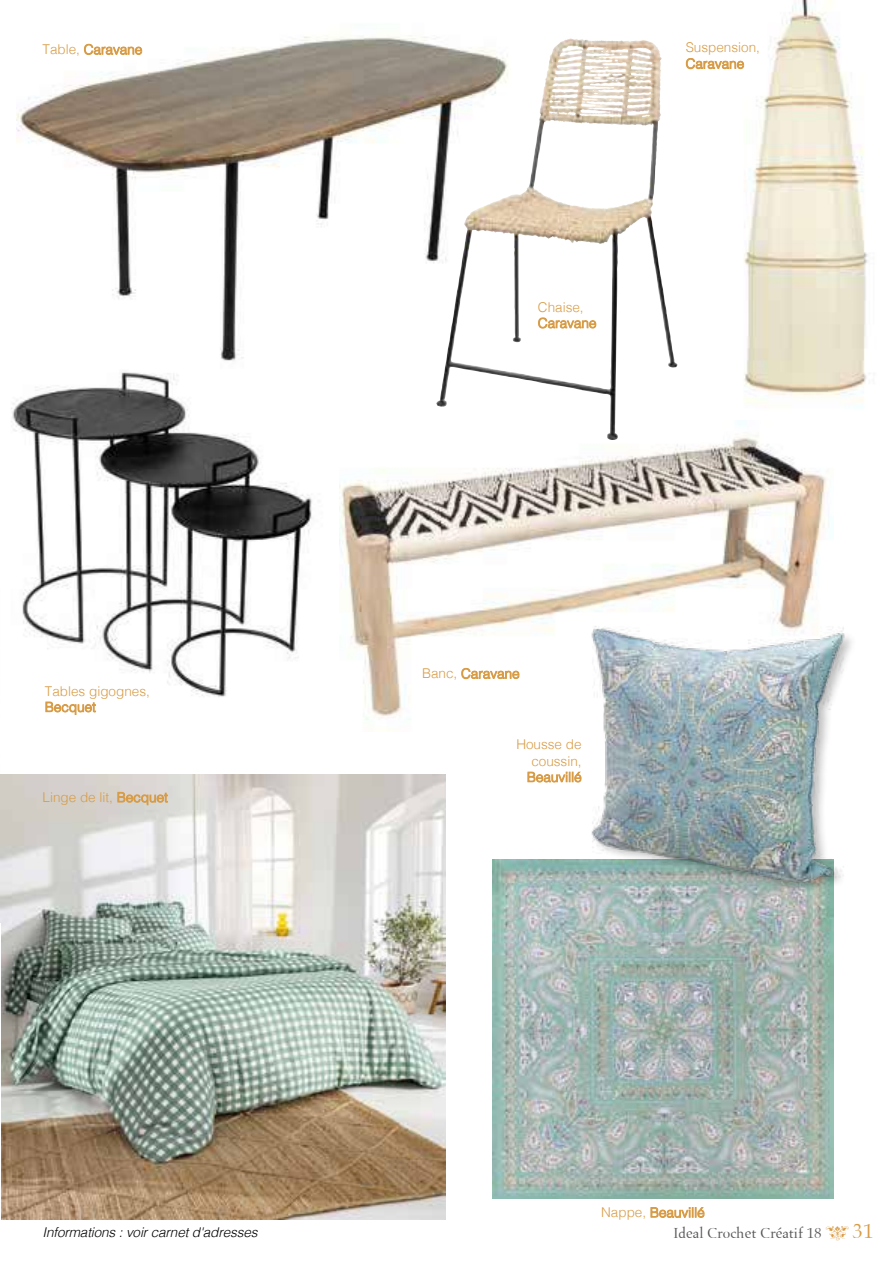
<style>
.page{position:relative;width:893px;height:1263px;background:#fff}
.page>*{position:absolute;margin:0;border:0;box-sizing:border-box;transform-origin:0 0}
.t1{font:15px "Aldus Roman";color:#575656}
.t2{font:300 13.5px/16.2px "Helvetica";color:#d89c47}
.t3{font:italic 300 13.5px "Helvetica";letter-spacing:-.01em;color:#000}
.s1{font-family:"Neoclassic Fleurons Free";font-size:25.5px;color:#d89c47}
.s2{font-size:21px;color:#d89c47}
</style>
<div class="page">
<img style="left:11px;top:372px;width:301px;height:325px">
<img style="left:339px;top:421px;width:488px;height:299px">
<img style="left:0;top:775px;width:445px;height:445px">
<img style="left:0;top:924px;width:1px;height:296px">
<img style="left:648px;top:0;width:220px;height:403px">
<img style="left:17px;top:35px;width:419px;height:326px">
<img style="left:436px;top:39px;width:182px;height:401px">
<img style="left:493px;top:860px;width:340px;height:338px">
<img style="left:557px;top:602px;width:295px;height:317px">
<p class="t2" style="left:43px;top:40px;width:101px">Table, Caravane</p>
<p class="t2" style="left:45px;top:682px;width:107px">Tables gigognes,<br>Becquet</p>
<p class="t2" style="left:43px;top:788px;width:127px">Linge de lit, Becquet</p>
<p class="t2" style="left:686px;top:38px;width:76px">Suspension,<br>Caravane</p>
<p class="t2" style="left:538px;top:298px;width:60px">Chaise,<br>Caravane</p>
<p class="t2" style="left:422px;top:664px;width:99px">Banc, Caravane</p>
<p class="t2" style="left:516px;top:735px;width:67px;text-align:right">Housse de coussin,<br>Beauvillé</p>
<p class="t2" style="left:601px;top:1203px;width:105px">Nappe, Beauvillé</p>
<p class="t3" style="left:43px;top:1220px;width:216px">Informations : voir carnet d'adresses</p>
<p class="t1" style="left:674px;top:1224px;width:201px">Ideal Crochet Créatif 18 <span class="s1">b</span><span class="s2">31</span></p>
</div>
